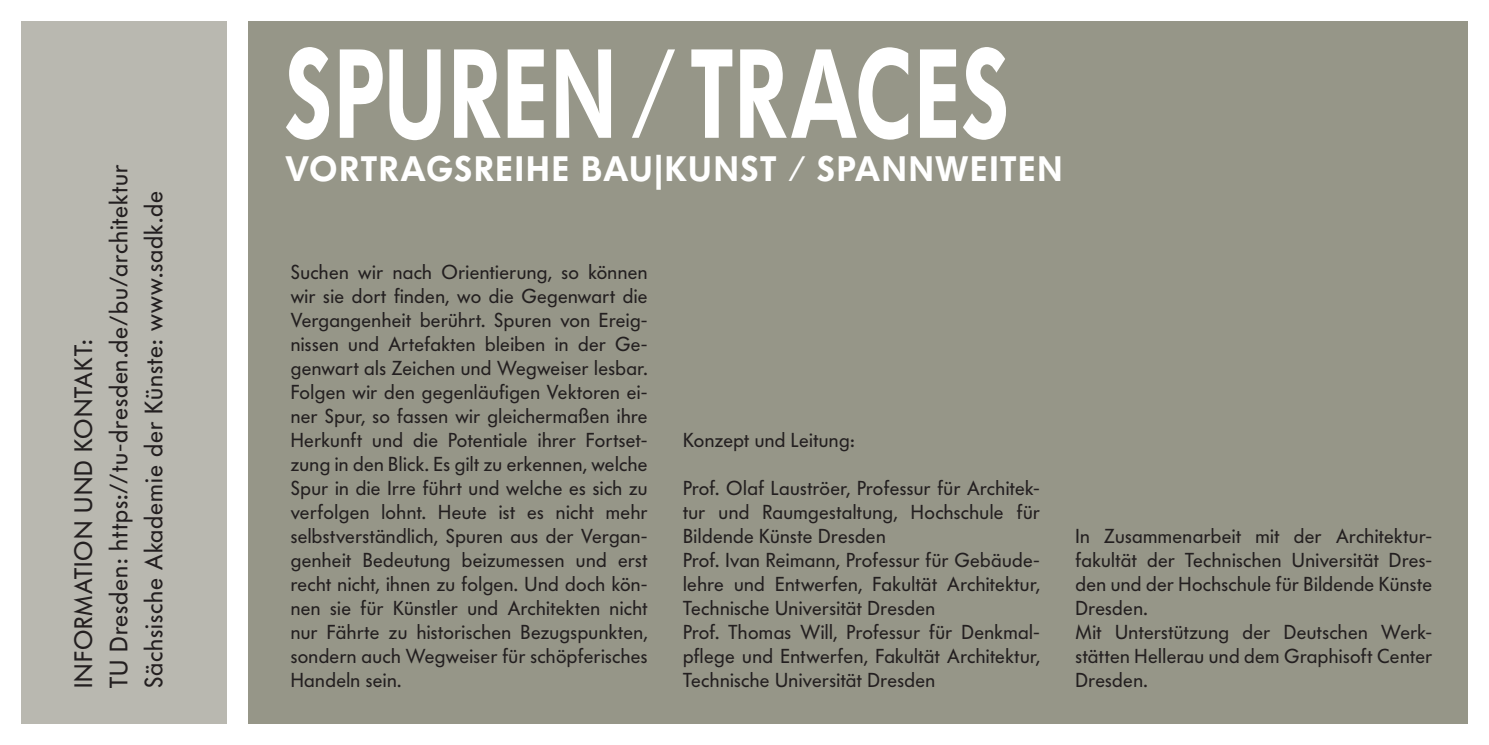
<style>
.page{position:relative;width:1489px;height:745px;background:#fff}
.page>*{position:absolute;margin:0;border:0;box-sizing:border-box;transform-origin:0 0}
.t1{font:600 125px "Futura BQ";letter-spacing:.03em;color:#fff;scale:.72 1}
.t2{font:600 35px "Futura BQ";letter-spacing:.05em;color:#fff}
.t3{font:25px/35px "Futura BQ";letter-spacing:.04em;color:#231f20}
.t4{font:20px/24px "Futura BQ";letter-spacing:.02em;color:#231f20}
</style>
<div class="page">
<div style="left:248px;top:21px;width:1219px;height:702px;background:#969688"></div>
<div style="left:21px;top:21px;width:206px;height:702px;background:#b9b8b0"></div>
<p class="t3" style="left:66px;top:687px;width:525px;rotate:-90deg">INFORMATION UND KONTAKT:<br>TU Dresden: https://tu-dresden.de/bu/architektur<br>Sächsische Akademie der Künste: www.sadk.de</p>
<h1 class="t1" style="left:285px;top:21px;width:1006px">SPUREN / TRACES</h1>
<h2 class="t2" style="left:285px;top:148px;width:778px">VORTRAGSREIHE BAU|KUNST / SPANNWEITEN</h2>
<p class="t4" style="left:291px;top:260px;width:358px;text-align:justify">Suchen wir nach Orientierung, so können wir sie dort finden, wo die Gegenwart die Vergangenheit berührt. Spuren von Ereig&shy;nissen und Artefakten bleiben in der Ge&shy;genwart als Zeichen und Wegweiser lesbar.<br>Folgen wir den gegenläufigen Vektoren ei&shy;ner Spur, so fassen wir gleichermaßen ihre Herkunft und die Potentiale ihrer Fortset&shy;zung in den Blick. Es gilt zu erkennen, welche Spur in die Irre führt und welche es sich zu verfolgen lohnt. Heute ist es nicht mehr selbstverständlich, Spuren aus der Vergan&shy;genheit Bedeutung beizumessen und erst recht nicht, ihnen zu folgen. Und doch kön&shy;nen sie für Künstler und Architekten nicht nur Fährte zu historischen Bezugspunkten, sondern auch Wegweiser für schöpferisches Handeln sein.</p>
<p class="t4" style="left:683px;top:428px;width:173px">Konzept und Leitung:</p>
<p class="t4" style="left:683px;top:476px;width:358px">Prof. Olaf Lauströer, Professur für Architek&shy;tur und Raumgestaltung, Hochschule für Bildende Künste Dresden<br>Prof. Ivan Reimann, Professur für Gebäude&shy;lehre und Entwerfen, Fakultät Architektur, Technische Universität Dresden<br>Prof. Thomas Will, Professur für Denkmal&shy;pflege und Entwerfen, Fakultät Architektur, Technische Universität Dresden</p>
<p class="t4" style="left:1075px;top:524px;width:358px">In Zusammenarbeit mit der Architektur&shy;fakultät der Technischen Universität Dres&shy;den und der Hochschule für Bildende Künste<br>Dresden.<br>Mit Unterstützung der Deutschen Werk&shy;stätten Hellerau und dem Graphisoft Center<br>Dresden.</p>
</div>
